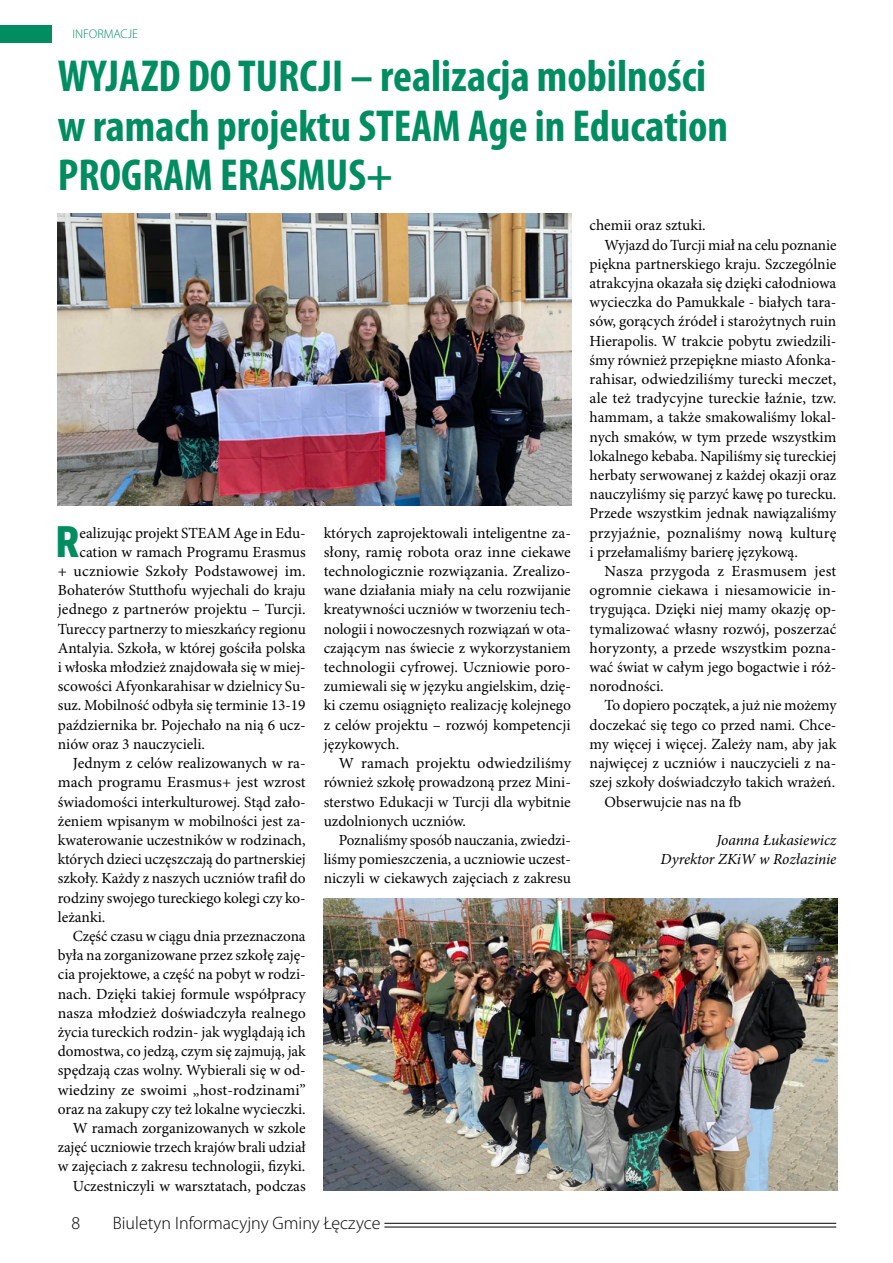
<style>
.page{position:relative;width:893px;height:1263px;background:#fff}
.page>*{position:absolute;margin:0;border:0;box-sizing:border-box;transform-origin:0 0}
.t1{font:700 condensed 45px/49.5px "Myriad Pro";color:#018d5f}
.t2{font:700 condensed 40.95px "Bernino Sans";color:#018d5f}
.t3{font:300 18px "Myriad Pro";color:#000}
.t4{font:15.45px/19.2px "Minion Pro";color:#000;text-align:justify}
.t5{font:italic 15.45px/19.2px "Minion Pro";letter-spacing:-.005em;color:#000;text-align:right}
.t6{font:300 12.6px "Myriad Pro";color:#018d5f}
</style>
<div class="page">
<hr style="left:384px;top:1223px;width:452px;height:1px;background:#000">
<hr style="left:384px;top:1227px;width:452px;height:1px;background:#000">
<div style="left:0;top:26px;width:51px;height:17px;background:#018d5f"></div>
<img style="left:58px;top:213px;width:514px;height:293px">
<img style="left:324px;top:898px;width:513px;height:293px">
<p class="t6" style="left:72px;top:27px;width:67px">INFORMACJE</p>
<h1 class="t1" style="left:58px;top:52px;width:672px">WYJAZD DO TURCJI – realizacja mobilności w ramach projektu STEAM Age in Education<br>PROGRAM ERASMUS+</h1>
<h2 class="t2" style="left:55px;top:517px;width:26px">R</h2>
<p class="t4" style="left:79px;top:524px;width:228px">ealizując projekt STEAM Age in Edu-</p>
<p class="t4" style="left:79px;top:543px;width:228px">cation w ramach Programu Erasmus</p>
<p class="t4" style="left:58px;top:562px;width:249px">+ uczniowie Szkoły Podstawowej im.</p>
<p class="t4" style="left:58px;top:581px;width:249px">Bohaterów Stutthofu wyjechali do kraju</p>
<p class="t4" style="left:58px;top:600px;width:249px">jednego z partnerów projektu – Turcji.</p>
<p class="t4" style="left:58px;top:620px;width:249px">Tureccy partnerzy to mieszkańcy regionu</p>
<p class="t4" style="left:58px;top:639px;width:249px">Antalyia. Szkoła, w której gościła polska</p>
<p class="t4" style="left:58px;top:658px;width:249px">i włoska młodzież znajdowała się w miej-</p>
<p class="t4" style="left:58px;top:677px;width:249px">scowości Afyonkarahisar w dzielnicy Su-</p>
<p class="t4" style="left:58px;top:696px;width:249px">suz. Mobilność odbyła się terminie 13-19</p>
<p class="t4" style="left:58px;top:716px;width:249px">października br. Pojechało na nią 6 ucz-</p>
<p class="t4" style="left:58px;top:735px;width:149px">niów oraz 3 nauczycieli.</p>
<p class="t4" style="left:73px;top:754px;width:234px">Jednym z celów realizowanych w ra-</p>
<p class="t4" style="left:58px;top:773px;width:249px">mach programu Erasmus+ jest wzrost</p>
<p class="t4" style="left:58px;top:792px;width:249px">świadomości interkulturowej. Stąd zało-</p>
<p class="t4" style="left:58px;top:812px;width:249px">żeniem wpisanym w mobilności jest za-</p>
<p class="t4" style="left:58px;top:831px;width:249px">kwaterowanie uczestników w rodzinach,</p>
<p class="t4" style="left:58px;top:850px;width:249px">których dzieci uczęszczają do partnerskiej</p>
<p class="t4" style="left:58px;top:869px;width:249px">szkoły. Każdy z naszych uczniów trafił do</p>
<p class="t4" style="left:58px;top:888px;width:249px">rodziny swojego tureckiego kolegi czy ko-</p>
<p class="t4" style="left:58px;top:908px;width:49px">leżanki.</p>
<p class="t4" style="left:73px;top:927px;width:234px">Część czasu w ciągu dnia przeznaczona</p>
<p class="t4" style="left:58px;top:946px;width:249px">była na zorganizowane przez szkołę zaję-</p>
<p class="t4" style="left:58px;top:965px;width:249px">cia projektowe, a część na pobyt w rodzi-</p>
<p class="t4" style="left:58px;top:984px;width:249px">nach. Dzięki takiej formule współpracy</p>
<p class="t4" style="left:58px;top:1004px;width:249px">nasza młodzież doświadczyła realnego</p>
<p class="t4" style="left:58px;top:1023px;width:249px">życia tureckich rodzin- jak wyglądają ich</p>
<p class="t4" style="left:58px;top:1042px;width:249px">domostwa, co jedzą, czym się zajmują, jak</p>
<p class="t4" style="left:58px;top:1061px;width:249px">spędzają czas wolny. Wybierali się w od-</p>
<p class="t4" style="left:58px;top:1080px;width:249px">wiedziny ze swoimi „host-rodzinami”</p>
<p class="t4" style="left:58px;top:1100px;width:249px">oraz na zakupy czy też lokalne wycieczki.</p>
<p class="t4" style="left:73px;top:1119px;width:234px">W ramach zorganizowanych w szkole</p>
<p class="t4" style="left:58px;top:1138px;width:249px">zajęć uczniowie trzech krajów brali udział</p>
<p class="t4" style="left:58px;top:1157px;width:249px">w zajęciach z zakresu technologii, fizyki.</p>
<p class="t4" style="left:73px;top:1176px;width:234px">Uczestniczyli w warsztatach, podczas</p>
<p class="t4" style="left:324px;top:524px;width:249px">których zaprojektowali inteligentne za&shy;słony, ramię robota oraz inne ciekawe technologicznie rozwiązania. Zrealizo&shy;wane działania miały na celu rozwijanie kreatywności uczniów w tworzeniu tech&shy;nologii i nowoczesnych rozwiązań w ota&shy;czającym nas świecie z wykorzystaniem technologii cyfrowej. Uczniowie poro&shy;zumiewali się w języku angielskim, dzię&shy;ki czemu osiągnięto realizację kolejnego z celów projektu – rozwój kompetencji językowych.</p>
<p class="t4" style="left:324px;top:754px;width:249px;text-indent:15px">W ramach projektu odwiedziliśmy również szkołę prowadzoną przez Mini&shy;sterstwo Edukacji w Turcji dla wybitnie uzdolnionych uczniów.</p>
<p class="t4" style="left:324px;top:831px;width:249px;text-indent:15px">Poznaliśmy sposób nauczania, zwiedzi&shy;liśmy pomieszczenia, a uczniowie uczest&shy;niczyli w ciekawych zajęciach z zakresu</p>
<p class="t3" style="left:71px;top:1213px;width:10px">8</p>
<p class="t3" style="left:113px;top:1213px;width:269px">Biuletyn Informacyjny Gminy Łęczyce</p>
<p class="t4" style="left:590px;top:217px;width:118px">chemii oraz sztuki.</p>
<p class="t4" style="left:605px;top:236px;width:233px">Wyjazd do Turcji miał na celu poznanie</p>
<p class="t4" style="left:590px;top:255px;width:248px">piękna partnerskiego kraju. Szczególnie</p>
<p class="t4" style="left:590px;top:274px;width:248px">atrakcyjna okazała się dzięki całodniowa</p>
<p class="t4" style="left:590px;top:293px;width:248px">wycieczka do Pamukkale - białych tara-</p>
<p class="t4" style="left:590px;top:312px;width:248px">sów, gorących źródeł i starożytnych ruin</p>
<p class="t4" style="left:590px;top:332px;width:248px">Hierapolis. W trakcie pobytu zwiedzili-</p>
<p class="t4" style="left:590px;top:351px;width:248px">śmy również przepiękne miasto Afonka-</p>
<p class="t4" style="left:590px;top:370px;width:248px">rahisar, odwiedziliśmy turecki meczet,</p>
<p class="t4" style="left:590px;top:389px;width:248px">ale też tradycyjne tureckie łaźnie, tzw.</p>
<p class="t4" style="left:590px;top:408px;width:248px">hammam, a także smakowaliśmy lokal-</p>
<p class="t4" style="left:590px;top:428px;width:248px">nych smaków, w tym przede wszystkim</p>
<p class="t4" style="left:590px;top:447px;width:248px">lokalnego kebaba. Napiliśmy się tureckiej</p>
<p class="t4" style="left:590px;top:466px;width:248px">herbaty serwowanej z każdej okazji oraz</p>
<p class="t4" style="left:590px;top:485px;width:248px">nauczyliśmy się parzyć kawę po turecku.</p>
<p class="t4" style="left:590px;top:504px;width:248px">Przede wszystkim jednak nawiązaliśmy</p>
<p class="t4" style="left:590px;top:524px;width:248px">przyjaźnie, poznaliśmy nową kulturę</p>
<p class="t4" style="left:590px;top:543px;width:210px">i przełamaliśmy barierę językową.</p>
<p class="t4" style="left:605px;top:562px;width:233px">Nasza przygoda z Erasmusem jest</p>
<p class="t4" style="left:590px;top:581px;width:248px">ogromnie ciekawa i niesamowicie in-</p>
<p class="t4" style="left:590px;top:600px;width:248px">trygująca. Dzięki niej mamy okazję op-</p>
<p class="t4" style="left:590px;top:620px;width:248px">tymalizować własny rozwój, poszerzać</p>
<p class="t4" style="left:590px;top:639px;width:248px">horyzonty, a przede wszystkim pozna-</p>
<p class="t4" style="left:590px;top:658px;width:248px">wać świat w całym jego bogactwie i róż-</p>
<p class="t4" style="left:590px;top:677px;width:75px">norodności.</p>
<p class="t4" style="left:605px;top:696px;width:233px">To dopiero początek, a już nie możemy</p>
<p class="t4" style="left:590px;top:716px;width:248px">doczekać się tego co przed nami. Chce-</p>
<p class="t4" style="left:590px;top:735px;width:248px">my więcej i więcej. Zależy nam, aby jak</p>
<p class="t4" style="left:590px;top:754px;width:248px">najwięcej z uczniów i nauczycieli z na-</p>
<p class="t4" style="left:590px;top:773px;width:247px">szej szkoły doświadczyło takich wrażeń.</p>
<p class="t4" style="left:605px;top:793px;width:138px">Obserwujcie nas na fb</p>
<p class="t5" style="left:661px;top:831px;width:177px">Joanna Łukasiewicz<br>Dyrektor ZKiW w Rozłazinie</p>
</div>
